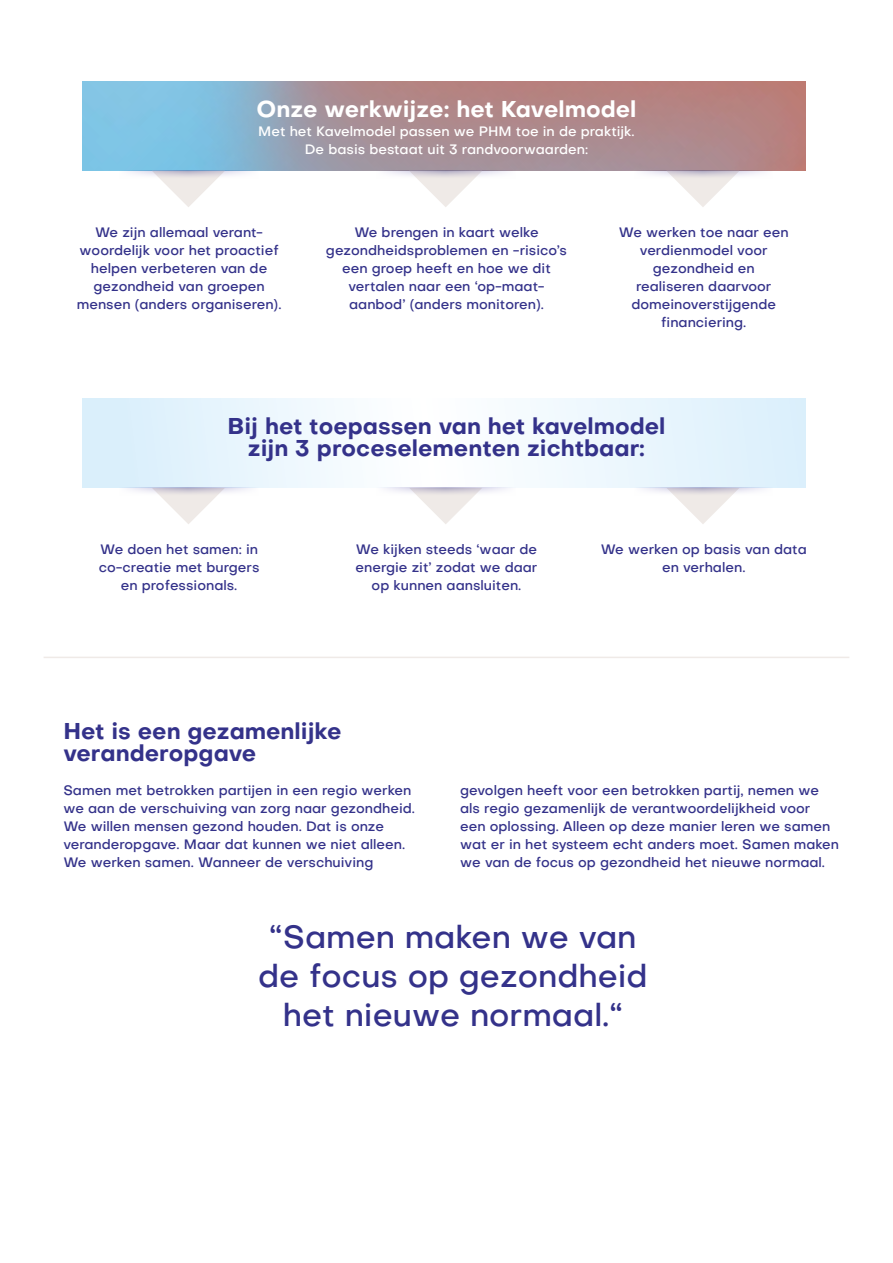
<style>
.page{position:relative;width:893px;height:1263px;background:#fff}
.page>*{position:absolute;margin:0;border:0;box-sizing:border-box;transform-origin:0 0}
.t1{font:500 31.5px/39px "Objective";color:#34328a;text-align:center}
.t2{font:700 22.5px/22.5px "Objective";color:#34328a;text-align:center}
.t3{font:700 22.5px "Objective";color:#fff}
.t4{font:500 13.5px/18px "Objective";color:#34328a;text-align:center}
.t5{font:500 13.5px/18px "Objective";color:#fff;text-align:center}
</style>
<div class="page">
<svg style="left:82px;top:399px;width:723px;height:89px"></svg>
<svg style="left:160px;top:496px;width:56px;height:28px"></svg>
<svg style="left:128px;top:488px;width:121px;height:8px"></svg>
<svg style="left:418px;top:496px;width:56px;height:28px"></svg>
<svg style="left:386px;top:488px;width:120px;height:8px"></svg>
<svg style="left:675px;top:496px;width:56px;height:28px"></svg>
<svg style="left:643px;top:488px;width:121px;height:8px"></svg>
<img style="left:82px;top:82px;width:723px;height:89px">
<hr style="left:44px;top:657px;width:805px;height:1px;background:#efeae7">
<svg style="left:161px;top:179px;width:55px;height:28px"></svg>
<svg style="left:128px;top:171px;width:121px;height:8px"></svg>
<svg style="left:418px;top:179px;width:56px;height:28px"></svg>
<svg style="left:386px;top:171px;width:120px;height:8px"></svg>
<svg style="left:675px;top:179px;width:56px;height:28px"></svg>
<svg style="left:643px;top:171px;width:121px;height:8px"></svg>
<h2 class="t3" style="left:257px;top:92px;width:381px">Onze werkwijze: het Kavelmodel</h2>
<p class="t5" style="left:258px;top:122px;width:378px">Met het Kavelmodel passen we PHM toe in de praktijk.<br>De basis bestaat uit 3 randvoorwaarden:</p>
<p class="t4" style="left:77px;top:223px;width:206px">We zijn allemaal verant&shy;woordelijk voor het proactief helpen verbeteren van de gezondheid van groepen mensen (anders organiseren).</p>
<p class="t4" style="left:326px;top:223px;width:243px">We brengen in kaart welke gezondheidsproblemen en -risico’s een groep heeft en hoe we dit vertalen naar een ‘op-maat&shy;aanbod’ (anders monitoren).</p>
<p class="t4" style="left:619px;top:223px;width:171px">We werken toe naar een verdienmodel voor gezondheid en realiseren daarvoor domeinoverstijgende financiering.</p>
<h2 class="t2" style="left:227px;top:414px;width:440px">Bij het toepassen van het kavelmodel zijn 3 proceselementen zichtbaar:</h2>
<p class="t4" style="left:99px;top:540px;width:162px">We doen het samen: in co-creatie met burgers en professionals.</p>
<p class="t4" style="left:356px;top:540px;width:183px">We kijken steeds ‘waar de energie zit’ zodat we daar op kunnen aansluiten.</p>
<h2 class="t2" style="left:63px;top:719px;width:280px;text-align:left">Het is een gezamenlijke veranderopgave</h2>
<p class="t4" style="left:601px;top:540px;width:207px">We werken op basis van data en verhalen.</p>
<p class="t4" style="left:63px;top:781px;width:353px;text-align:left">Samen met betrokken partijen in een regio werken we aan de verschuiving van zorg naar gezondheid.<br>We willen mensen gezond houden. Dat is onze veranderopgave. Maar dat kunnen we niet alleen.<br>We werken samen. Wanneer de verschuiving</p>
<p class="t4" style="left:460px;top:781px;width:380px;text-align:left">gevolgen heeft voor een betrokken partij, nemen we als regio gezamenlijk de verantwoordelijkheid voor een oplossing. Alleen op deze manier leren we samen wat er in het systeem echt anders moet. Samen maken we van de focus op gezondheid het nieuwe normaal.</p>
<h1 class="t1" style="left:258px;top:917px;width:391px">“Samen maken we van de focus op gezondheid het nieuwe normaal.“</h1>
</div>
